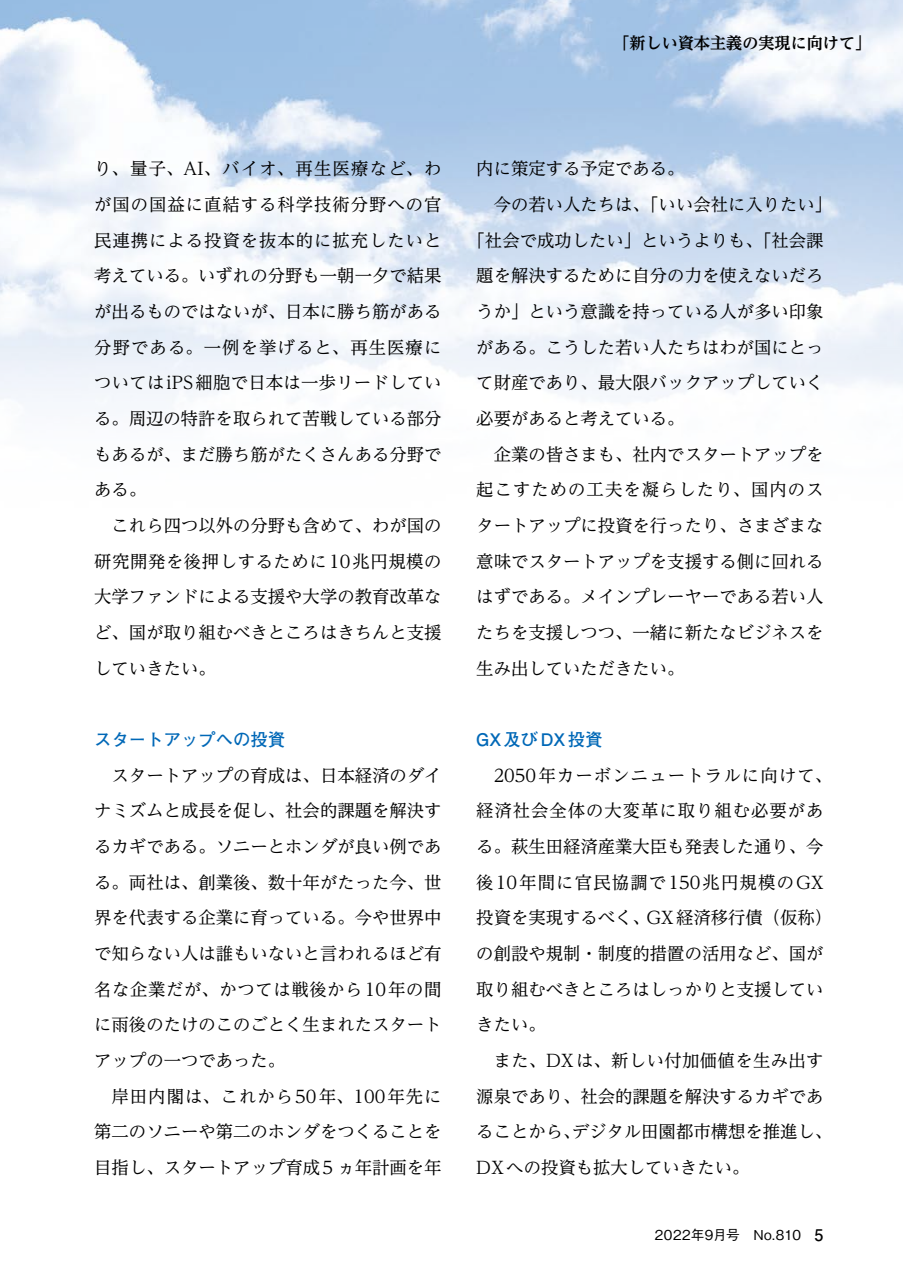
<style>
.page{position:relative;width:903px;height:1275px;background:#fff}
.page>*{position:absolute;margin:0;border:0;box-sizing:border-box;transform-origin:0 0}
.t1{font:17.32px/35.7px "UD Reimin Pr 6 N";color:#000;text-align:justify}
.t2{font:17.32px "UD Reimin Pr 6 N";letter-spacing:.06em;color:#000}
.t3{font:700 17.32px "Futo Go B101 Pr 6 N";color:#0068b7}
.t4{font:700 16.1px "UD Reimin Pr 6 N";color:#000}
.t5{font:500 13.65px "Gothic BBB Pr 6 N";letter-spacing:.015em;color:#000}
.s1{font-family:"Futo Go B101 Pr 6 N";font-weight:700;font-size:16.1px}
</style>
<div class="page">
<img style="left:0;top:0;width:903px;height:409px">
<p class="t4" style="left:613px;top:30px;width:259px">「新しい資本主義の実現に向けて」</p>
<p class="t1" style="left:94px;top:151px;width:349px">り、量子、AI、バイオ、再生医療など、わが国の国益に直結する科学技術分野への官民連携による投資を抜本的に拡充したいと考えている。いずれの分野も一朝一夕で結果が出るものではないが、日本に勝ち筋がある分野である。一例を挙げると、再生医療についてはiPS細胞で日本は一歩リードしている。周辺の特許を取られて苦戦している部分もあるが、まだ勝ち筋がたくさんある分野である。</p>
<p class="t1" style="left:94px;top:507px;width:349px;text-indent:17px">これら四つ以外の分野も含めて、わが国の研究開発を後押しするために10兆円規模の大学ファンドによる支援や大学の教育改革など、国が取り組むべきところはきちんと支援していきたい。</p>
<p class="t3" style="left:94px;top:726px;width:192px">スタートアップへの投資</p>
<p class="t1" style="left:94px;top:757px;width:349px;text-indent:17px">スタートアップの育成は、日本経済のダイナミズムと成長を促し、社会的課題を解決するカギである。ソニーとホンダが良い例である。両社は、創業後、数十年がたった今、世界を代表する企業に育っている。今や世界中で知らない人は誰もいないと言われるほど有名な企業だが、かつては戦後から10年の間に雨後のたけのこのごとく生まれたスタートアップの一つであった。</p>
<p class="t1" style="left:94px;top:1078px;width:349px;text-indent:17px">岸田内閣は、これから50年、100年先に第二のソニーや第二のホンダをつくることを目指し、スタートアップ育成 5 ヵ年計画を年</p>
<p class="t1" style="left:476px;top:150px;width:210px">内に策定する予定である。</p>
<p class="t1" style="left:494px;top:186px;width:340px">今の若い人たちは、「いい会社に入りたい」</p>
<p class="t1" style="left:468px;top:222px;width:357px">「社会で成功したい」というよりも、「社会課</p>
<p class="t1" style="left:476px;top:257px;width:349px">題を解決するために自分の力を使えないだろ</p>
<p class="t1" style="left:476px;top:293px;width:349px">うか」という意識を持っている人が多い印象</p>
<p class="t1" style="left:476px;top:329px;width:349px">がある。こうした若い人たちはわが国にとっ</p>
<p class="t1" style="left:476px;top:364px;width:349px">て財産であり、最大限バックアップしていく</p>
<p class="t1" style="left:476px;top:400px;width:210px">必要があると考えている。</p>
<p class="t1" style="left:494px;top:436px;width:331px">企業の皆さまも、社内でスタートアップを</p>
<p class="t2" style="left:476px;top:476px;width:349px">起こすための工夫を凝らしたり、国内のス</p>
<p class="t1" style="left:476px;top:507px;width:349px">タートアップに投資を行ったり、さまざまな</p>
<p class="t1" style="left:476px;top:543px;width:349px">意味でスタートアップを支援する側に回れる</p>
<p class="t1" style="left:476px;top:578px;width:349px">はずである。メインプレーヤーである若い人</p>
<p class="t1" style="left:476px;top:614px;width:349px">たちを支援しつつ、一緒に新たなビジネスを</p>
<p class="t1" style="left:476px;top:650px;width:210px">生み出していただきたい。</p>
<p class="t3" style="left:476px;top:725px;width:128px">GX及びDX投資</p>
<p class="t1" style="left:476px;top:757px;width:357px;text-align:left;text-indent:17px">2050年カーボンニュートラルに向けて、経済社会全体の大変革に取り組む必要がある。萩生田経済産業大臣も発表した通り、今後10年間に官民協調で150兆円規模のGX投資を実現するべく、GX経済移行債（仮称）の創設や規制・制度的措置の活用など、国が取り組むべきところはしっかりと支援していきたい。</p>
<p class="t1" style="left:476px;top:1042px;width:357px;text-align:left;text-indent:17px">また、DXは、新しい付加価値を生み出す源泉であり、社会的課題を解決するカギであることから、デジタル田園都市構想を推進し、<br>DXへの投資も拡大していきたい。</p>
<p class="t5" style="left:655px;top:1224px;width:170px">2022年9月号　No.810　<span class="s1">5</span></p>
</div>
